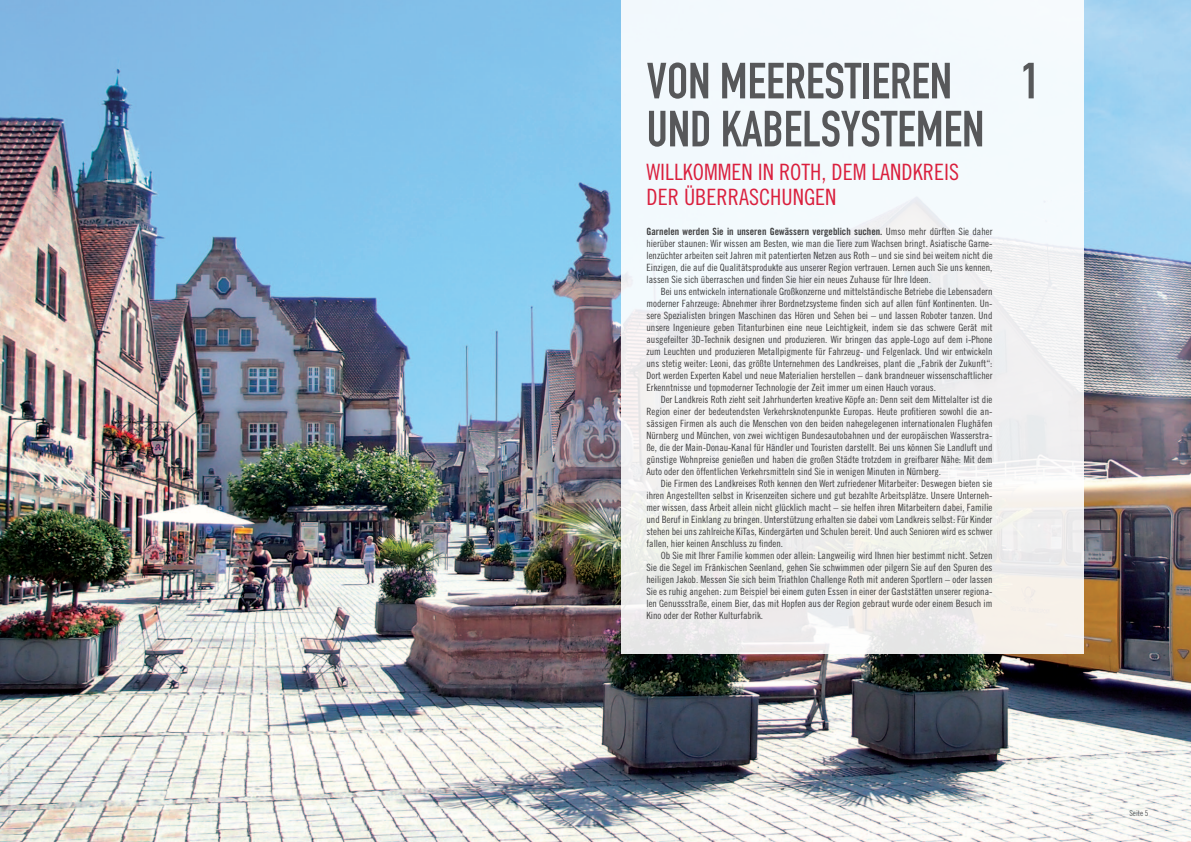
<style>
.page{position:relative;width:1191px;height:842px;background:#fff}
.page>*{position:absolute;margin:0;border:0;box-sizing:border-box;transform-origin:0 0}
.t1{font:50px "DIN Engschrift Std";color:#57585a}
.t2{font:22.5px/25px "Trade Gothic Cond Eighteen";color:#da1f3d}
.t3{font:10px/12px "Trade Gothic Cond Eighteen";color:#3e3e3f;text-align:justify}
.t4{font:10px "Trade Gothic Bold Cond Twenty";color:#3e3e3f}
.t5{font:8px "Trade Gothic Cond Eighteen";color:#57585a}
.t6{font:4px "Trade Gothic Cond Eighteen";color:#b8b9bc}
.s1{font-family:"Trade Gothic Cond Eighteen"}
</style>
<div class="page">
<img style="left:0;top:0;width:1191px;height:842px">
<div style="left:621px;top:0;width:462px;height:653px;background:#f3f3f2"></div>
<p class="t6" style="left:7px;top:825px;width:66px;rotate:-90deg">Foto: Unternehmerfabrik Landkreis Roth GmbH</p>
<h1 class="t1" style="left:646px;top:52px;width:217px">VON MEERESTIEREN</h1>
<h1 class="t1" style="left:1020px;top:52px;width:20px">1</h1>
<h1 class="t1" style="left:646px;top:100px;width:256px">UND KABELSYSTEMEN</h1>
<h2 class="t2" style="left:646px;top:159px;width:314px">Willkommen in Roth, dem Landkreis der Überraschungen</h2>
<p class="t4" style="left:646px;top:225px;width:347px">Garnelen werden Sie in unseren Gewässern vergeblich suchen. <span class="s1">Umso mehr dürften Sie daher</span></p>
<p class="t3" style="left:646px;top:237px;width:347px">hierüber staunen: Wir wissen am Besten, wie man die Tiere zum Wachsen bringt. Asiatische Garne&shy;lenzüchter arbeiten seit Jahren mit patentierten Netzen aus Roth – und sie sind bei weitem nicht die Einzigen, die auf die Qualitätsprodukte aus unserer Region vertrauen. Lernen auch Sie uns kennen, lassen Sie sich überraschen und finden Sie hier ein neues Zuhause für Ihre Ideen.</p>
<p class="t3" style="left:646px;top:285px;width:347px;text-indent:14px">Bei uns entwickeln internationale Großkonzerne und mittelständische Betriebe die Lebensadern moderner Fahrzeuge: Abnehmer ihrer Bordnetzsysteme finden sich auf allen fünf Kontinenten. Un&shy;sere Spezialisten bringen Maschinen das Hören und Sehen bei – und lassen Roboter tanzen. Und unsere Ingenieure geben Titanturbinen eine neue Leichtigkeit, indem sie das schwere Gerät mit ausgefeilter 3D-Technik designen und produzieren. Wir bringen das apple-Logo auf dem i-Phone zum Leuchten und produzieren Metallpigmente für Fahrzeug- und Felgenlack. Und wir entwickeln uns stetig weiter: Leoni, das größte Unternehmen des Landkreises, plant die „Fabrik der Zukunft“:<br>Dort werden Experten Kabel und neue Materialien herstellen – dank brandneuer wissenschaftlicher Erkenntnisse und topmoderner Technologie der Zeit immer um einen Hauch voraus.</p>
<p class="t3" style="left:646px;top:393px;width:347px;text-indent:14px">Der Landkreis Roth zieht seit Jahrhunderten kreative Köpfe an: Denn seit dem Mittelalter ist die Region einer der bedeutendsten Verkehrsknotenpunkte Europas. Heute profitieren sowohl die an&shy;sässigen Firmen als auch die Menschen von den beiden nahegelegenen internationalen Flughäfen Nürnberg und München, von zwei wichtigen Bundesautobahnen und der europäischen Wasserstra&shy;ße, die der Main-Donau-Kanal für Händler und Touristen darstellt. Bei uns können Sie Landluft und günstige Wohnpreise genießen und haben die großen Städte trotzdem in greifbarer Nähe: Mit dem Auto oder den öffentlichen Verkehrsmitteln sind Sie in wenigen Minuten in Nürnberg.</p>
<p class="t3" style="left:646px;top:477px;width:347px;text-indent:14px">Die Firmen des Landkreises Roth kennen den Wert zufriedener Mitarbeiter: Deswegen bieten sie ihren Angestellten selbst in Krisenzeiten sichere und gut bezahlte Arbeitsplätze. Unsere Unterneh&shy;mer wissen, dass Arbeit allein nicht glücklich macht – sie helfen ihren Mitarbeitern dabei, Familie und Beruf in Einklang zu bringen. Unterstützung erhalten sie dabei vom Landkreis selbst: Für Kinder stehen bei uns zahlreiche KiTas, Kindergärten und Schulen bereit. Und auch Senioren wird es schwer fallen, hier keinen Anschluss zu finden.</p>
<p class="t3" style="left:646px;top:549px;width:347px;text-indent:14px">Ob Sie mit Ihrer Familie kommen oder allein: Langweilig wird Ihnen hier bestimmt nicht. Setzen Sie die Segel im Fränkischen Seenland, gehen Sie schwimmen oder pilgern Sie auf den Spuren des heiligen Jakob. Messen Sie sich beim Triathlon Challenge Roth mit anderen Sportlern – oder lassen Sie es ruhig angehen: zum Beispiel bei einem guten Essen in einer der Gaststätten unserer regiona&shy;len Genussstraße, einem Bier, das mit Hopfen aus der Region gebraut wurde oder einem Besuch im Kino oder der Rother Kulturfabrik.</p>
<p class="t5" style="left:1129px;top:808px;width:21px">Seite 5</p>
</div>
